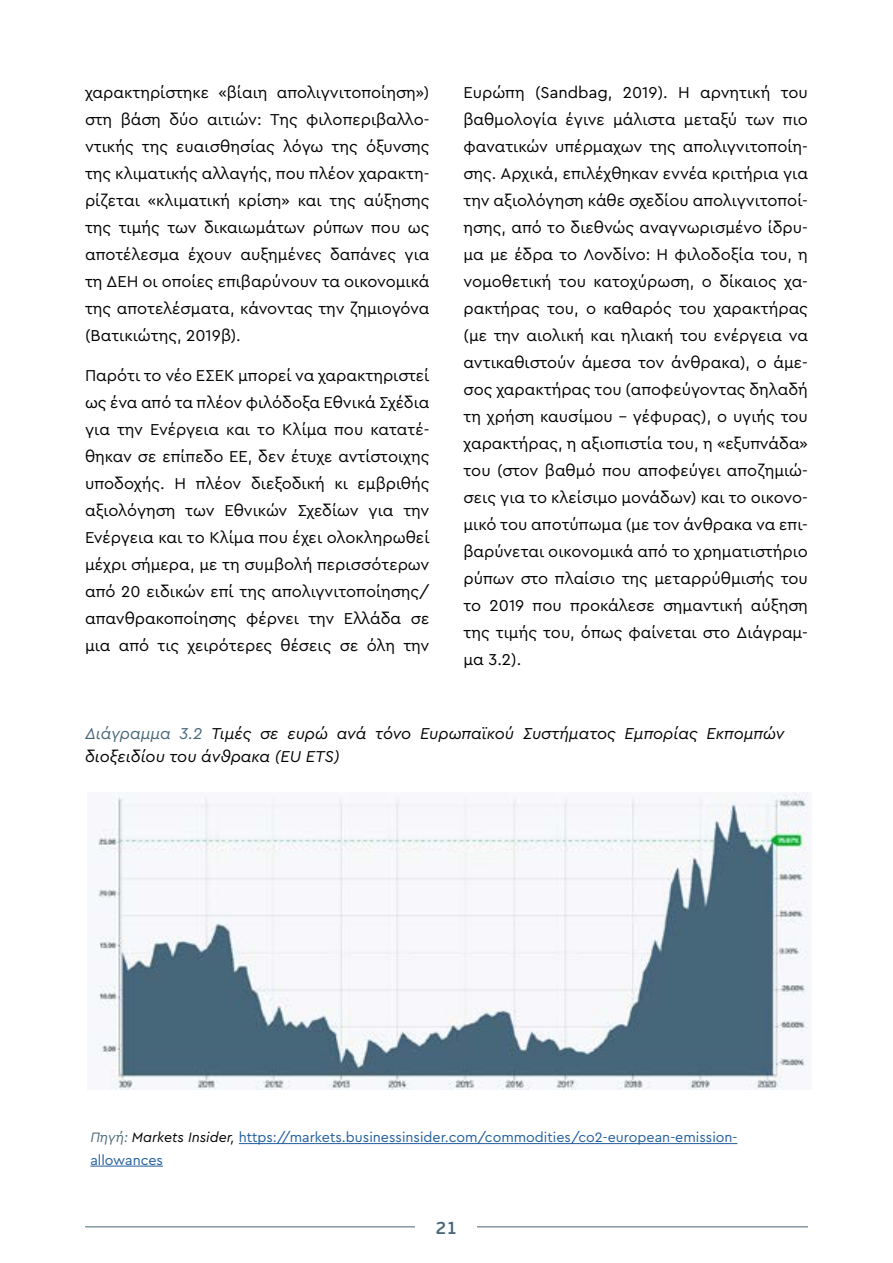
<style>
.page{position:relative;width:893px;height:1263px;background:#fff}
.page>*{position:absolute;margin:0;border:0;box-sizing:border-box;transform-origin:0 0}
.t1{font:600 18px "PF Beau Sans Pro";color:#476679}
.t2{font:16.5px/27px "Cera Pro";color:#000;text-align:justify}
.t3{font:italic 16.5px/22.5px "Cera Pro";color:#000}
.t4{font:14.25px/22.5px "Cera Pro";color:#215e9e}
.s1{color:#486779}
.s2{font-style:italic;color:#486779}
.s3{font-style:italic;color:#000}
</style>
<div class="page">
<hr style="left:85px;top:1226px;width:723px;height:1px;background:#476679">
<div style="left:416px;top:1203px;width:61px;height:49px;background:#fff"></div>
<hr style="left:239px;top:1143px;width:498px;height:1px;background:#215e9e">
<hr style="left:90px;top:1165px;width:73px;height:1px;background:#215e9e">
<img style="left:98px;top:792px;width:710px;height:298px">
<p class="t2" style="left:85px;top:79px;width:346px">χαρακτηρίστηκε «βίαιη απολιγνιτοποίηση») στη βάση δύο αιτιών: Της φιλοπεριβαλλο&shy;ντικής της ευαισθησίας λόγω της όξυνσης της κλιματικής αλλαγής, που πλέον χαρακτη&shy;ρίζεται «κλιματική κρίση» και της αύξησης της τιμής των δικαιωμάτων ρύπων που ως αποτέλεσμα έχουν αυξημένες δαπάνες για τη ΔΕΗ οι οποίες επιβαρύνουν τα οικονομικά της αποτελέσματα, κάνοντας την ζημιογόνα (Βατικιώτης, 2019β).</p>
<p class="t2" style="left:85px;top:361px;width:346px">Παρότι το νέο ΕΣΕΚ μπορεί να χαρακτηριστεί ως ένα από τα πλέον φιλόδοξα Εθνικά Σχέδια για την Ενέργεια και το Κλίμα που κατατέ&shy;θηκαν σε επίπεδο ΕΕ, δεν έτυχε αντίστοιχης υποδοχής. Η πλέον διεξοδική κι εμβριθής αξιολόγηση των Εθνικών Σχεδίων για την Ενέργεια και το Κλίμα που έχει ολοκληρωθεί μέχρι σήμερα, με τη συμβολή περισσότερων από 20 ειδικών επί της απολιγνιτοποίησης/ απανθρακοποίησης φέρνει την Ελλάδα σε μια από τις χειρότερες θέσεις σε όλη την</p>
<p class="t2" style="left:463px;top:79px;width:346px">Ευρώπη (Sandbag, 2019). Η αρνητική του βαθμολογία έγινε μάλιστα μεταξύ των πιο φανατικών υπέρμαχων της απολιγνιτοποίη&shy;σης. Αρχικά, επιλέχθηκαν εννέα κριτήρια για την αξιολόγηση κάθε σχεδίου απολιγνιτοποί&shy;ησης, από το διεθνώς αναγνωρισμένο ίδρυ&shy;μα με έδρα το Λονδίνο: Η φιλοδοξία του, η νομοθετική του κατοχύρωση, ο δίκαιος χα&shy;ρακτήρας του, ο καθαρός του χαρακτήρας (με την αιολική και ηλιακή του ενέργεια να αντικαθιστούν άμεσα τον άνθρακα), ο άμε&shy;σος χαρακτήρας του (αποφεύγοντας δηλαδή τη χρήση καυσίμου – γέφυρας), ο υγιής του χαρακτήρας, η αξιοπιστία του, η «εξυπνάδα» του (στον βαθμό που αποφεύγει αποζημιώ&shy;σεις για το κλείσιμο μονάδων) και το οικονο&shy;μικό του αποτύπωμα (με τον άνθρακα να επι&shy;βαρύνεται οικονομικά από το χρηματιστήριο ρύπων στο πλαίσιο της μεταρρύθμισής του το 2019 που προκάλεσε σημαντική αύξηση της τιμής του, όπως φαίνεται στο Διάγραμ&shy;μα 3.2).</p>
<p class="t3" style="left:85px;top:722px;width:701px"><span class="s1">Διάγραμμα 3.2</span> Τιμές σε ευρώ ανά τόνο Ευρωπαϊκού Συστήματος Εμπορίας Εκπομπών διοξειδίου του άνθρακα (EU ETS)</p>
<p class="t4" style="left:90px;top:1125px;width:649px"><span class="s2">Πηγή:</span> <span class="s3">Markets Insider,</span> https://markets.businessinsider.com/commodities/co2-european-emission&shy;allowances</p>
<p class="t1" style="left:435px;top:1217px;width:24px">21</p>
</div>
